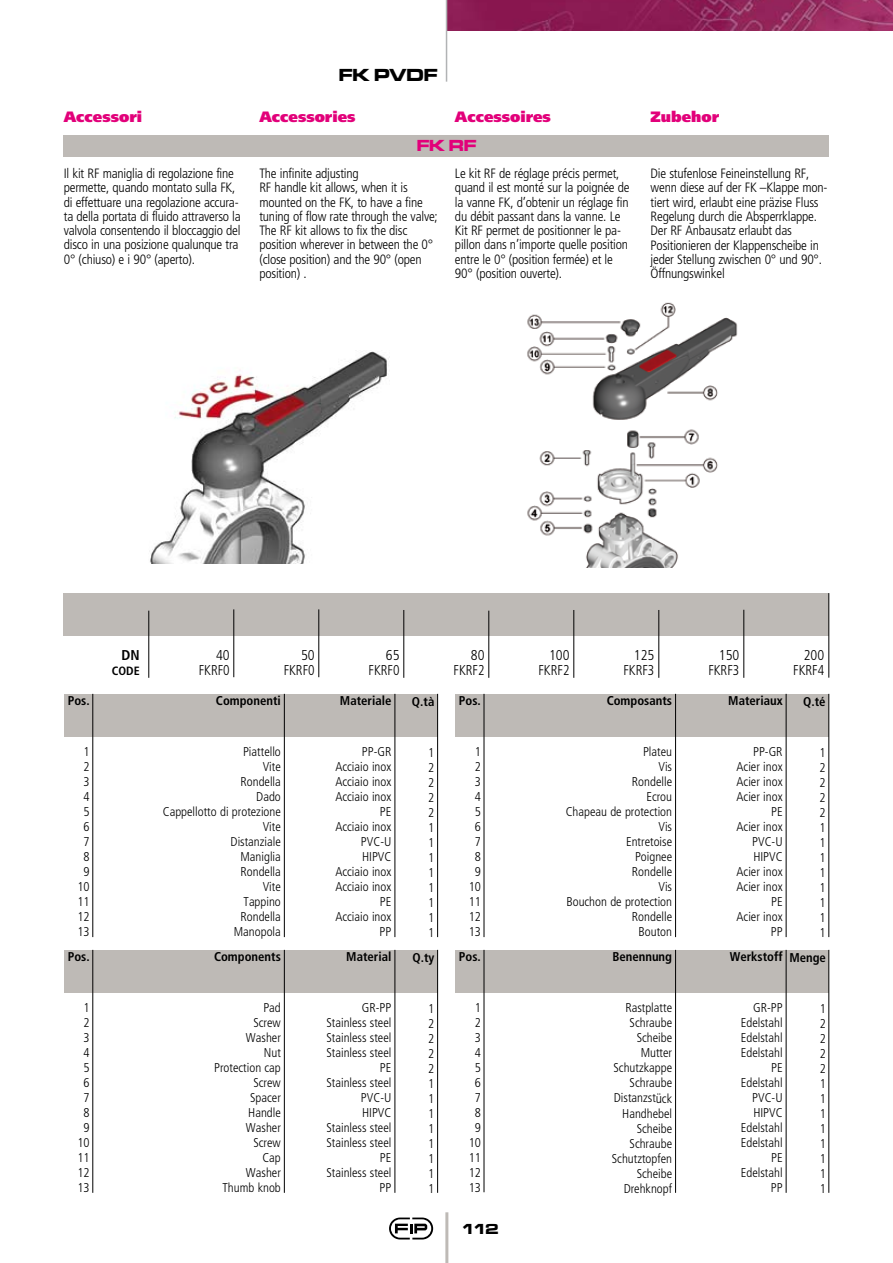
<style>
.page{position:relative;width:893px;height:1263px;background:#fff}
.page>*{position:absolute;margin:0;border:0;box-sizing:border-box;transform-origin:0 0}
.t1{font:18px "Microgramma D Bold Exte";color:#000}
.t2{font:16.5px "Microgramma D Bold Exte";color:#e2007a}
.t3{font:900 15px "Frutiger";color:#e2007a}
.t4{font:15px "Microgramma D Bold Exte";color:#000}
.t5{font:300 condensed 14.25px/15px "Frutiger";color:#000;text-align:right}
.t6{font:700 condensed 14.25px "Frutiger";color:#000}
.t7{font:300 condensed 13.5px/14.2px "Frutiger";letter-spacing:-.015em;color:#000}
.t8{font:300 condensed 12.75px/15px "Frutiger";color:#000;text-align:right}
.t9{font:700 condensed 12.75px "Frutiger";color:#000}
.t10{font:700 condensed 12px "Frutiger";color:#000}
.s1{font-size:13.5px}
</style>
<div class="page">
<hr style="left:445px;top:1212px;width:3px;height:51px;background:#bebab6">
<svg style="left:389px;top:1217px;width:44px;height:22px"></svg>
<img style="left:447px;top:0;width:446px;height:30px">
<hr style="left:446px;top:0;width:1px;height:82px;background:#b1b3b4">
<div style="left:455px;top:694px;width:374px;height:42px;background:#bebab6"></div>
<div style="left:64px;top:694px;width:374px;height:42px;background:#bebab6"></div>
<hr style="left:828px;top:694px;width:1px;height:243px;background:#000">
<hr style="left:786px;top:694px;width:1px;height:243px;background:#000">
<hr style="left:484px;top:694px;width:1px;height:243px;background:#000">
<hr style="left:675px;top:694px;width:1px;height:243px;background:#000">
<hr style="left:437px;top:694px;width:1px;height:243px;background:#000">
<hr style="left:395px;top:694px;width:1px;height:243px;background:#000">
<hr style="left:92px;top:694px;width:1px;height:243px;background:#000">
<hr style="left:284px;top:694px;width:1px;height:243px;background:#000">
<div style="left:455px;top:950px;width:374px;height:42px;background:#bebab6"></div>
<div style="left:64px;top:950px;width:374px;height:42px;background:#bebab6"></div>
<hr style="left:828px;top:950px;width:1px;height:243px;background:#000">
<hr style="left:786px;top:950px;width:1px;height:243px;background:#000">
<hr style="left:484px;top:950px;width:1px;height:242px;background:#000">
<hr style="left:675px;top:950px;width:1px;height:243px;background:#000">
<hr style="left:437px;top:950px;width:1px;height:243px;background:#000">
<hr style="left:395px;top:950px;width:1px;height:243px;background:#000">
<hr style="left:92px;top:950px;width:1px;height:243px;background:#000">
<hr style="left:284px;top:950px;width:1px;height:243px;background:#000">
<div style="left:64px;top:593px;width:765px;height:42px;background:#bebab6"></div>
<hr style="left:828px;top:593px;width:1px;height:85px;background:#000">
<hr style="left:658px;top:610px;width:1px;height:68px;background:#000">
<hr style="left:743px;top:610px;width:1px;height:68px;background:#000">
<hr style="left:148px;top:611px;width:1px;height:67px;background:#000">
<hr style="left:403px;top:610px;width:1px;height:68px;background:#000">
<hr style="left:318px;top:609px;width:1px;height:68px;background:#000">
<hr style="left:233px;top:609px;width:1px;height:68px;background:#000">
<hr style="left:488px;top:611px;width:1px;height:67px;background:#000">
<hr style="left:573px;top:610px;width:1px;height:68px;background:#000">
<div style="left:64px;top:135px;width:765px;height:21px;background:#bebab6"></div>
<img style="left:149px;top:351px;width:240px;height:212px">
<img style="left:527px;top:302px;width:211px;height:265px">
<h1 class="t1" style="left:339px;top:63px;width:100px">FK PVDF</h1>
<p class="t3" style="left:64px;top:108px;width:80px">Accessori</p>
<p class="t3" style="left:259px;top:108px;width:98px">Accessories</p>
<p class="t3" style="left:455px;top:108px;width:97px">Accessoires</p>
<p class="t3" style="left:651px;top:108px;width:70px">Zubehor</p>
<p class="t2" style="left:417px;top:134px;width:61px">FK RF</p>
<p class="t7" style="left:64px;top:166px;width:179px">Il kit RF maniglia di regolazione fine permette, quando montato sulla FK, di effettuare una regolazione accura&shy;ta della portata di fluido attraverso la valvola consentendo il bloccaggio del disco in una posizione qualunque tra 0° (chiuso) e i 90° (aperto).</p>
<p class="t7" style="left:259px;top:167px;width:180px">The infinite adjusting<br>RF handle kit allows, when it is mounted on the FK, to have a fine tuning of flow rate through the valve;<br>The RF kit allows to fix the disc position wherever in between the 0° (close position) and the 90° (open position) .</p>
<p class="t7" style="left:455px;top:167px;width:176px">Le kit RF de réglage précis permet, quand il est monté sur la poignée de la vanne FK, d’obtenir un réglage fin du débit passant dans la vanne. Le Kit RF permet de positionner le pa&shy;pillon dans n’importe quelle position entre le 0° (position fermée) et le 90° (position ouverte).</p>
<p class="t7" style="left:651px;top:167px;width:178px">Die stufenlose Feineinstellung RF, wenn diese auf der FK –Klappe mon&shy;tiert wird, erlaubt eine präzise Fluss<br>Regelung durch die Absperrklappe.<br>Der RF Anbausatz erlaubt das<br>Positionieren der Klappenscheibe in jeder Stellung zwischen 0° und 90°.<br>Öffnungswinkel</p>
<p class="t9" style="left:68px;top:693px;width:23px">Pos.</p>
<p class="t8" style="left:77px;top:745px;width:14px;text-align:center">1<br>2<br>3<br>4<br>5<br>6<br>7<br>8<br>9<br>10<br>11<br>12<br>13</p>
<p class="t9" style="left:68px;top:949px;width:23px">Pos.</p>
<p class="t8" style="left:77px;top:1001px;width:14px;text-align:center">1<br>2<br>3<br>4<br>5<br>6<br>7<br>8<br>9<br>10<br>11<br>12<br>13</p>
<p class="t6" style="left:121px;top:647px;width:20px">DN</p>
<p class="t10" style="left:112px;top:664px;width:30px">CODE</p>
<p class="t5" style="left:199px;top:647px;width:33px">40<br>FKRF0</p>
<p class="t5" style="left:454px;top:648px;width:33px">80<br>FKRF2</p>
<p class="t5" style="left:538px;top:648px;width:33px">100<br>FKRF2</p>
<p class="t5" style="left:708px;top:647px;width:33px">150<br>FKRF3</p>
<p class="t5" style="left:793px;top:647px;width:33px">200<br>FKRF4</p>
<p class="t5" style="left:284px;top:647px;width:33px">50<br>FKRF0</p>
<p class="t5" style="left:623px;top:648px;width:33px">125<br>FKRF3</p>
<p class="t5" style="left:369px;top:648px;width:33px">65<br>FKRF0</p>
<p class="t9" style="left:216px;top:693px;width:66px">Componenti</p>
<p class="t8" style="left:163px;top:745px;width:120px">Piattello<br>Vite<br>Rondella<br>Dado<br>Cappellotto di protezione<br>Vite<br>Distanziale<br>Maniglia<br>Rondella<br>Vite<br>Tappino<br>Rondella<br>Manopola</p>
<p class="t9" style="left:214px;top:949px;width:68px">Components</p>
<p class="t8" style="left:214px;top:1000px;width:68px">Pad<br>Screw<br>Washer<br>Nut<br>Protection cap<br>Screw<br>Spacer<br>Handle<br>Washer<br>Screw<br>Cap<br>Washer<br>Thumb knob</p>
<p class="t9" style="left:340px;top:693px;width:53px">Materiale</p>
<p class="t9" style="left:412px;top:693px;width:24px">Q.tà</p>
<p class="t8" style="left:335px;top:745px;width:58px">PP-GR<br>Acciaio inox<br>Acciaio inox<br>Acciaio inox<br>PE<br>Acciaio inox<br>PVC-U<br>HIPVC<br>Acciaio inox<br>Acciaio inox<br>PE<br>Acciaio inox<br>PP</p>
<p class="t8" style="left:428px;top:745px;width:8px;text-align:justify">1<br>2<br>2<br>2<br>2<br>1<br>1<br>1<br>1<br>1<br>1<br>1<br>1</p>
<p class="t9" style="left:346px;top:949px;width:47px">Material</p>
<p class="t8" style="left:326px;top:1001px;width:67px">GR-PP<br>Stainless steel<br>Stainless steel<br>Stainless steel<br>PE<br>Stainless steel<br>PVC-U<br>HIPVC<br>Stainless steel<br>Stainless steel<br>PE<br>Stainless steel<br>PP</p>
<p class="t9" style="left:412px;top:949px;width:23px">Q.ty</p>
<p class="t8" style="left:428px;top:1001px;width:8px;text-align:justify">1<br>2<br>2<br>2<br>2<br>1<br>1<br>1<br>1<br>1<br>1<br>1<br>1</p>
<p class="t9" style="left:459px;top:693px;width:23px">Pos.</p>
<p class="t8" style="left:469px;top:745px;width:14px;text-align:center">1<br>2<br>3<br>4<br>5<br>6<br>7<br>8<br>9<br>10<br>11<br>12<br>13</p>
<p class="t9" style="left:459px;top:949px;width:23px">Pos.</p>
<p class="t8" style="left:469px;top:1001px;width:14px;text-align:center">1<br>2<br>3<br>4<br>5<br>6<br>7<br>8<br>9<br>10<br>11<br>12<br>13</p>
<p class="t4" style="left:462px;top:1218px;width:39px">112</p>
<p class="t9" style="left:607px;top:693px;width:67px">Composants</p>
<p class="t8" style="left:566px;top:745px;width:108px">Plateu<br>Vis<br>Rondelle<br>Ecrou<br>Chapeau de protection<br>Vis<br>Entretoise<br>Poignee<br>Rondelle<br>Vis<br>Bouchon de protection<br>Rondelle<br>Bouton</p>
<p class="t9" style="left:612px;top:949px;width:61px">Benennung</p>
<p class="t8" style="left:612px;top:1000px;width:62px">Rastplatte<br>Schraube<br>Scheibe<br>Mutter<br>Schutzkappe<br>Schraube<br>Distanzst<span class="s1">ü</span>ck<br>Handhebel<br>Scheibe<br>Schraube<br>Schutztopfen<br>Scheibe<br>Drehknopf</p>
<p class="t9" style="left:728px;top:693px;width:56px">Materiaux</p>
<p class="t8" style="left:736px;top:745px;width:48px">PP-GR<br>Acier inox<br>Acier inox<br>Acier inox<br>PE<br>Acier inox<br>PVC-U<br>HIPVC<br>Acier inox<br>Acier inox<br>PE<br>Acier inox<br>PP</p>
<p class="t9" style="left:803px;top:693px;width:24px">Q.té</p>
<p class="t8" style="left:819px;top:745px;width:8px;text-align:justify">1<br>2<br>2<br>2<br>2<br>1<br>1<br>1<br>1<br>1<br>1<br>1<br>1</p>
<p class="t9" style="left:730px;top:949px;width:54px">Werkstoff</p>
<p class="t9" style="left:789px;top:949px;width:38px">Menge</p>
<p class="t8" style="left:820px;top:1001px;width:8px;text-align:justify">1<br>2<br>2<br>2<br>2<br>1<br>1<br>1<br>1<br>1<br>1<br>1<br>1</p>
<p class="t8" style="left:741px;top:1001px;width:43px">GR-PP<br>Edelstahl<br>Edelstahl<br>Edelstahl<br>PE<br>Edelstahl<br>PVC-U<br>HIPVC<br>Edelstahl<br>Edelstahl<br>PE<br>Edelstahl<br>PP</p>
</div>
